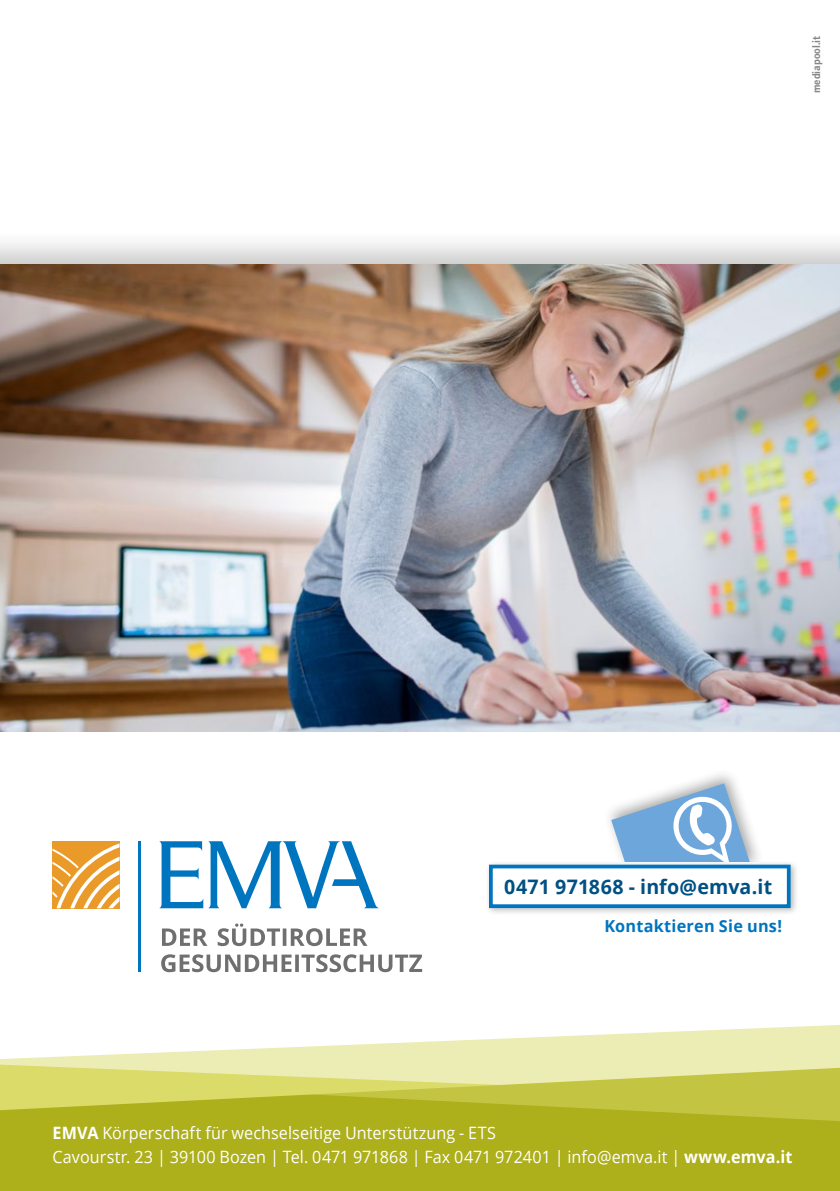
<style>
.page{position:relative;width:840px;height:1191px;background:#fff}
.page>*{position:absolute;margin:0;border:0;box-sizing:border-box;transform-origin:0 0}
.t1{font:700 20px "Open Sans";letter-spacing:.005em;color:#005083}
.t2{font:17px "Open Sans";letter-spacing:.005em;color:#fff;scale:.95 1}
.t3{font:700 16.6px "Open Sans";letter-spacing:.015em;color:#0075bf}
.t4{font:600 11px "Foundry Journal";color:#878787}
.s1{font-weight:700}
</style>
<div class="page">
<div style="left:0;top:228px;width:839px;height:963px;background:#1d1d1b;opacity:.25"></div>
<svg style="left:0;top:731px;width:839px;height:289px"></svg>
<div style="left:0;top:1126px;width:839px;height:65px;background:#adaf1b"></div>
<svg style="left:0;top:1020px;width:839px;height:106px"></svg>
<div style="left:602px;top:767px;width:162px;height:106px;background:#1d1d1b;opacity:.4"></div>
<svg style="left:611px;top:783px;width:139px;height:77px"></svg>
<div style="left:484px;top:860px;width:314px;height:56px;background:#1d1d1b;opacity:.3"></div>
<div style="left:488px;top:864px;width:302px;height:44px;background:#fff;border:4px solid #0075bf"></div>
<img style="left:0;top:265px;width:839px;height:466px">
<svg style="left:159px;top:841px;width:220px;height:67px"></svg>
<div style="left:52px;top:841px;width:67px;height:67px;background:#e99a28"></div>
<svg style="left:52px;top:843px;width:67px;height:65px"></svg>
<svg style="left:161px;top:954px;width:261px;height:18px"></svg>
<svg style="left:162px;top:923px;width:205px;height:23px"></svg>
<hr style="left:138px;top:841px;width:3px;height:131px;background:#0075bf">
<p class="t4" style="left:809px;top:93px;width:59px;rotate:-90deg">mediapool.it</p>
<p class="t1" style="left:504px;top:872px;width:269px">0471 971868 - info@emva.it</p>
<p class="t3" style="left:604px;top:914px;width:179px">Kontaktieren Sie uns!</p>
<p class="t2" style="left:52px;top:1120px;width:468px"><span class="s1">EMVA</span> Körperschaft für wechselseitige Unterstützung - ETS</p>
<p class="t2" style="left:52px;top:1144px;width:780px">Cavourstr. 23 | 39100 Bozen | Tel. 0471 971868 | Fax 0471 972401 | info@emva.it | <span class="s1">www.emva.it</span></p>
</div>
